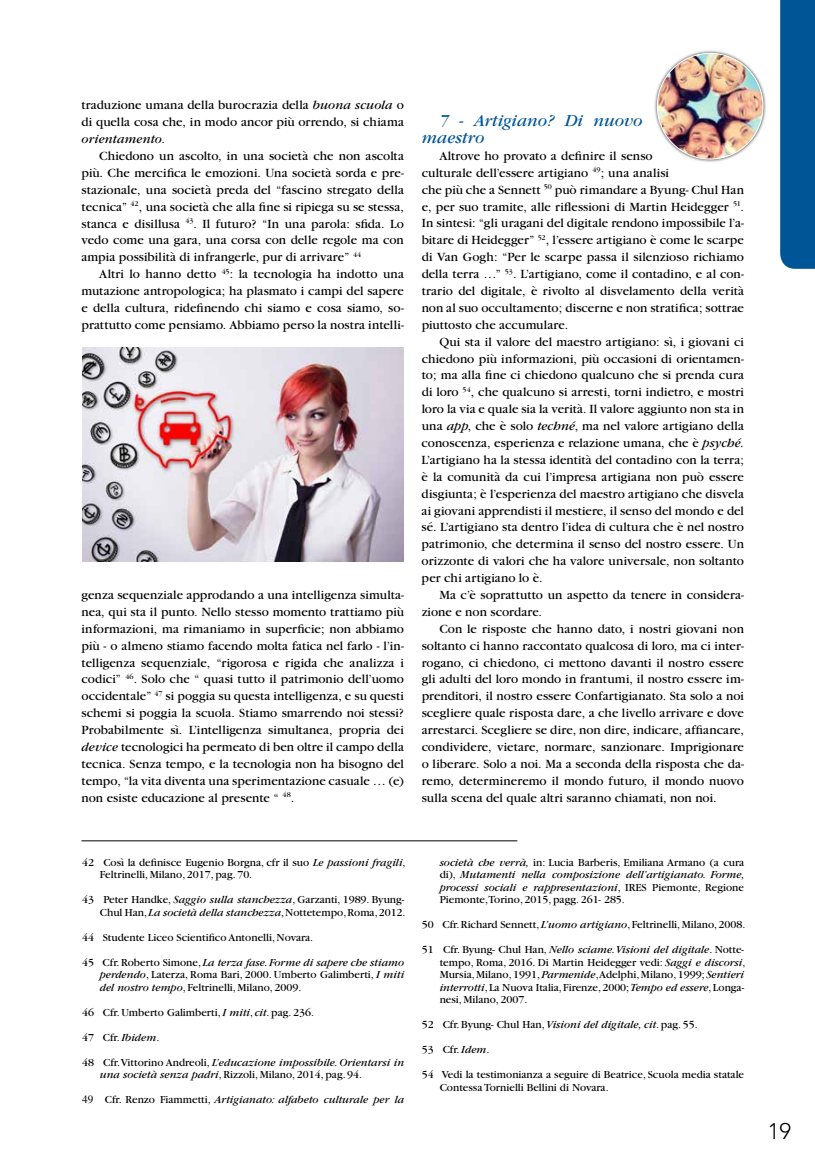
<style>
.page{position:relative;width:815px;height:1170px;background:#fff}
.page>*{position:absolute;margin:0;border:0;box-sizing:border-box;transform-origin:0 0}
.t1{font:300 22.5px "Avenir";color:#000}
.t2{font:italic 17.5px/16.9px "Garamond";color:#005597}
.t3{font:13.12px/16.9px "Garamond";letter-spacing:.005em;color:#000;text-align:justify}
.t4{font:11.25px/12.5px "Garamond";color:#000}
.t5{font:italic 11.25px/12.5px "Garamond";color:#000}
.s1{font-style:italic}
.s2{font-style:normal}
.s3{font-family:"Times";font-style:normal}
</style>
<div class="page">
<div style="left:780px;top:0;width:35px;height:269px;background:#005597"></div>
<div style="left:654px;top:50px;width:113px;height:113px;background:#000;opacity:.75"></div>
<img style="left:657px;top:53px;width:106px;height:106px;border-radius:53px">
<hr style="left:81px;top:840px;width:436px;height:1px;background:#000">
<img style="left:82px;top:347px;width:322px;height:215px">
<p class="t3" style="left:81px;top:97px;width:324px">traduzione umana della burocrazia della <span class="s1">buona scuola</span> o di quella cosa che, in modo ancor più orrendo, si chiama <span class="s1">orientamento</span>.</p>
<p class="t3" style="left:81px;top:148px;width:324px;text-indent:18px">Chiedono un ascolto, in una società che non ascolta più. Che mercifica le emozioni. Una società sorda e pre&shy;stazionale, una società preda del “fascino stregato della tecnica” <sup>42</sup>, una società che alla fine si ripiega su se stessa, stanca e disillusa <sup>43</sup>. Il futuro? “In una parola: sfida. Lo vedo come una gara, una corsa con delle regole ma con ampia possibilità di infrangerle, pur di arrivare” <sup>44</sup></p>
<p class="t3" style="left:81px;top:266px;width:324px;text-indent:18px">Altri lo hanno detto <sup>45</sup>: la tecnologia ha indotto una mutazione antropologica; ha plasmato i campi del sapere e della cultura, ridefinendo chi siamo e cosa siamo, so&shy;prattutto come pensiamo. Abbiamo perso la nostra intelli-</p>
<p class="t3" style="left:81px;top:586px;width:324px">genza sequenziale approdando a una intelligenza simulta&shy;nea, qui sta il punto. Nello stesso momento trattiamo più informazioni, ma rimaniamo in superficie; non abbiamo più - o almeno stiamo facendo molta fatica nel farlo - l’in&shy;telligenza sequenziale, “rigorosa e rigida che analizza i codici” <sup>46</sup>. Solo che “ quasi tutto il patrimonio dell’uomo occidentale” <sup>47</sup> si poggia su questa intelligenza, e su questi schemi si poggia la scuola. Stiamo smarrendo noi stessi?<br>Probabilmente sì. L’intelligenza simultanea, propria dei <span class="s1">device</span> tecnologici ha permeato di ben oltre il campo della tecnica. Senza tempo, e la tecnologia non ha bisogno del tempo, “la vita diventa una sperimentazione casuale … (e) non esiste educazione al presente “ <sup>48</sup>.</p>
<h2 class="t2" style="left:422px;top:112px;width:223px;text-indent:18px">7 - Artigiano? Di nuovo maestro</h2>
<p class="t3" style="left:422px;top:147px;width:324px;text-align:left;text-indent:18px">Altrove ho provato a definire il senso<br>culturale dell’essere artigiano <sup>49</sup>; una analisi<br>che più che a Sennett <sup>50</sup> può rimandare a Byung- Chul Han e, per suo tramite, alle riflessioni di Martin Heidegger <sup>51</sup>.<br>In sintesi: “gli uragani del digitale rendono impossibile l’a&shy;bitare di Heidegger” <sup>52</sup>, l’essere artigiano è come le scarpe di Van Gogh: “Per le scarpe passa il silenzioso richiamo della terra …” <sup>53</sup>. L’artigiano, come il contadino, e al con&shy;trario del digitale, è rivolto al disvelamento della verità non al suo occultamento; discerne e non stratifica; sottrae piuttosto che accumulare.</p>
<p class="t3" style="left:422px;top:333px;width:324px;text-indent:18px">Qui sta il valore del maestro artigiano: sì, i giovani ci chiedono più informazioni, più occasioni di orientamen&shy;to; ma alla fine ci chiedono qualcuno che si prenda cura di loro <sup>54</sup>, che qualcuno si arresti, torni indietro, e mostri loro la via e quale sia la verità. Il valore aggiunto non sta in una <span class="s1">app</span>, che è solo <span class="s1">techné</span>, ma nel valore artigiano della conoscenza, esperienza e relazione umana, che è <span class="s1">psyché.<br></span>L’artigiano ha la stessa identità del contadino con la terra; è la comunità da cui l’impresa artigiana non può essere disgiunta; è l’esperienza del maestro artigiano che disvela ai giovani apprendisti il mestiere, il senso del mondo e del sé. L’artigiano sta dentro l’idea di cultura che è nel nostro patrimonio, che determina il senso del nostro essere. Un orizzonte di valori che ha valore universale, non soltanto per chi artigiano lo è.</p>
<p class="t3" style="left:422px;top:586px;width:324px;text-indent:18px">Ma c’è soprattutto un aspetto da tenere in considera&shy;zione e non scordare.</p>
<p class="t3" style="left:422px;top:620px;width:324px;text-indent:18px">Con le risposte che hanno dato, i nostri giovani non soltanto ci hanno raccontato qualcosa di loro, ma ci inter&shy;rogano, ci chiedono, ci mettono davanti il nostro essere gli adulti del loro mondo in frantumi, il nostro essere im&shy;prenditori, il nostro essere Confartigianato. Sta solo a noi scegliere quale risposta dare, a che livello arrivare e dove arrestarci. Scegliere se dire, non dire, indicare, affiancare, condividere, vietare, normare, sanzionare. Imprigionare o liberare. Solo a noi. Ma a seconda della risposta che da&shy;remo, determineremo il mondo futuro, il mondo nuovo sulla scena del quale altri saranno chiamati, non noi.</p>
<p class="t4" style="left:100px;top:856px;width:307px;text-indent:-18px">42 Così la definisce Eugenio Borgna, cfr il suo <span class="s1">Le passioni fragili</span>,<br>Feltrinelli, Milano, 2017, pag. 70.</p>
<p class="t4" style="left:82px;top:893px;width:325px;text-align:right">43 Peter Handke, <span class="s1">Saggio sulla stanchezza</span>, Garzanti, 1989. Byung-<br>Chul Han, <span class="s1">La società della stanchezza</span>, Nottetempo, Roma, 2012.</p>
<p class="t4" style="left:82px;top:931px;width:233px">44 Studente Liceo Scientifico Antonelli, Novara.</p>
<p class="t4" style="left:100px;top:956px;width:306px;text-align:justify;text-indent:-18px">45 Cfr. Roberto Simone, <span class="s1">La terza fase. Forme di sapere che stiamo perdendo</span>, Laterza, Roma Bari, 2000. Umberto Galimberti, <span class="s1">I miti del nostro tempo</span>, Feltrinelli, Milano, 2009.</p>
<p class="t4" style="left:82px;top:1006px;width:233px">46 Cfr. Umberto Galimberti, <span class="s1">I miti</span>, <span class="s1">cit</span>. pag. 236.</p>
<p class="t4" style="left:82px;top:1031px;width:79px">47 Cfr. <span class="s1">Ibidem</span>.</p>
<p class="t5" style="left:100px;top:1056px;width:306px;text-indent:-18px"><span class="s2">48 Cfr. Vittorino Andreoli,</span> L’educazione impossibile. Orientarsi in una società senza padri<span class="s2">, Rizzoli, Milano, 2014, pag. 94.</span></p>
<p class="t5" style="left:82px;top:1093px;width:324px"><span class="s3">49</span> <span class="s2">Cfr. Renzo Fiammetti,</span> Artigianato: alfabeto culturale per la</p>
<p class="t5" style="left:440px;top:856px;width:306px;text-align:justify">società che verrà, <span class="s2">in: Lucia Barberis, Emiliana Armano (a cura di),</span> Mutamenti nella composizione dell’artigianato. Forme, processi sociali e rappresentazioni<span class="s2">, IRES Piemonte, Regione Piemonte,Torino, 2015, pagg. 261- 285.</span></p>
<p class="t4" style="left:422px;top:918px;width:325px">50 Cfr. Richard Sennett, <span class="s1">L’uomo artigiano</span>, Feltrinelli, Milano, 2008.</p>
<p class="t4" style="left:440px;top:943px;width:307px;text-indent:-18px">51 Cfr. Byung- Chul Han, <span class="s1">Nello sciame. Visioni del digitale</span>. Notte&shy;tempo, Roma, 2016. Di Martin Heidegger vedi: <span class="s1">Saggi e discorsi</span>, Mursia, Milano, 1991, <span class="s1">Parmenide</span>,Adelphi, Milano, 1999; <span class="s1">Sentieri interrotti</span>, La Nuova Italia, Firenze, 2000; <span class="s1">Tempo ed essere</span>, Longa&shy;nesi, Milano, 2007.</p>
<p class="t4" style="left:422px;top:1018px;width:277px">52 Cfr. Byung- Chul Han, <span class="s1">Visioni del digitale, cit</span>. pag. 55.</p>
<p class="t4" style="left:422px;top:1043px;width:69px">53 Cfr. <span class="s1">Idem</span>.</p>
<p class="t4" style="left:440px;top:1068px;width:306px;text-indent:-18px">54 Vedi la testimonianza a seguire di Beatrice, Scuola media statale<br>Contessa Tornielli Bellini di Novara.</p>
<h1 class="t1" style="left:768px;top:1117px;width:25px">19</h1>
</div>
